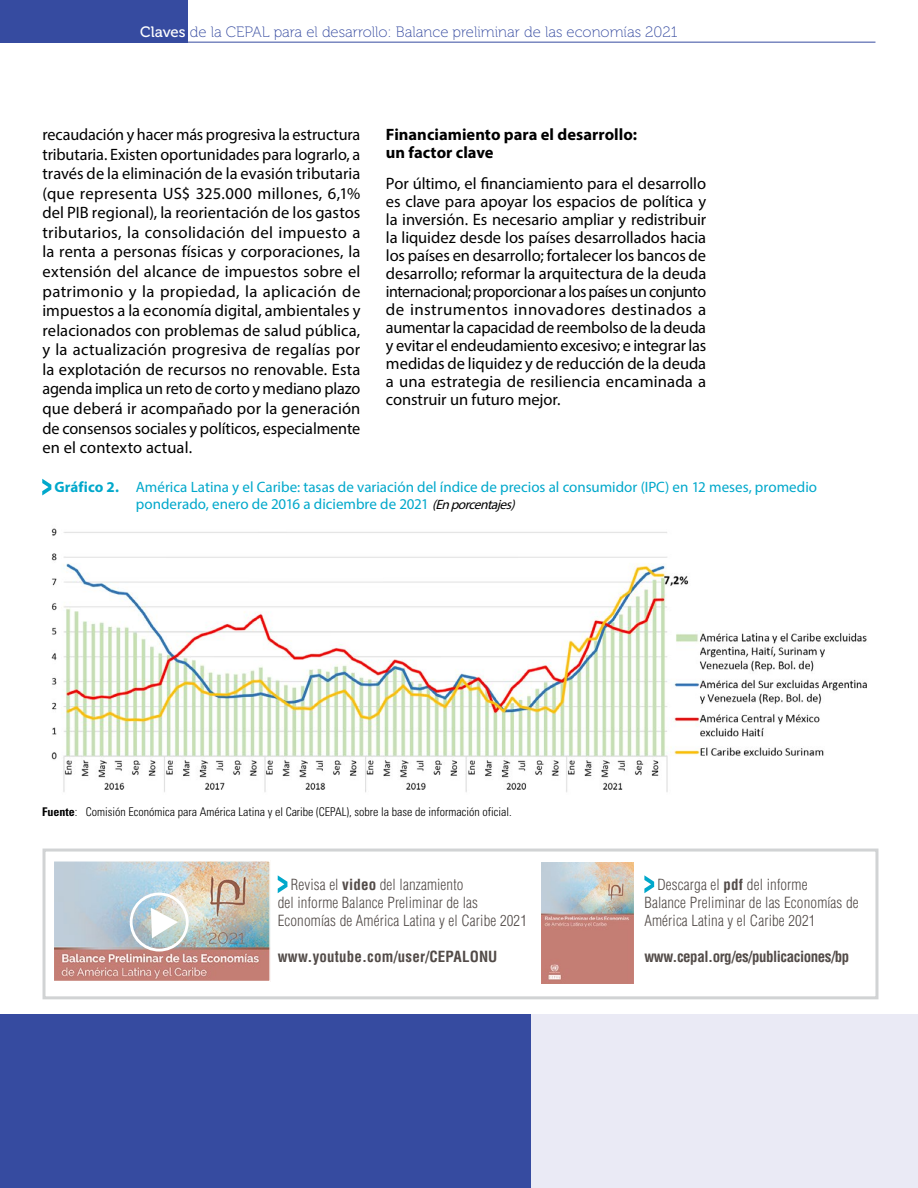
<style>
.page{position:relative;width:918px;height:1188px;background:#fff}
.page>*{position:absolute;margin:0;border:0;box-sizing:border-box;transform-origin:0 0}
.t1{font:16.5px/19.5px "Myriad Pro";color:#000;text-align:justify}
.t2{font:700 16.5px/18px "Myriad Pro";color:#000}
.t3{font:300 condensed 15px/18px "Helvetica LT Std";letter-spacing:.01em;color:#524b48}
.t4{font:15px/16.5px "Myriad Pro";color:#00a8cb}
.t5{font:15px "Museo 100";color:#364ba0}
.t6{font:700 condensed 15px "Helvetica LT Std";letter-spacing:-.03em;color:#524b48}
.t7{font:700 condensed 15px "Helvetica LT Std";letter-spacing:.01em;color:#524b48}
.t8{font:300 condensed 12px "Univers LT Std";color:#000}
.s1{font-family:"Museo 500";color:#fff}
.s2{font-weight:700}
.s3{font-style:italic;font-size:13.5px;color:#000}
</style>
<div class="page">
<div style="left:0;top:0;width:188px;height:43px;background:#364ba0"></div>
<hr style="left:186px;top:42px;width:689px;height:1px;background:#364ba0">
<div style="left:0;top:1014px;width:532px;height:174px;background:#364ba0"></div>
<div style="left:532px;top:1014px;width:386px;height:174px;background:#eaeaf5"></div>
<svg style="left:42px;top:479px;width:9px;height:16px"></svg>
<div style="left:43px;top:849px;width:835px;height:150px;border:3px solid #d1d3d4"></div>
<svg style="left:278px;top:875px;width:9px;height:18px"></svg>
<svg style="left:644px;top:875px;width:10px;height:18px"></svg>
<img style="left:542px;top:863px;width:92px;height:120px">
<img style="left:56px;top:863px;width:212px;height:116px">
<div style="left:53px;top:860px;width:218px;height:122px;border:2px solid #fff"></div>
<div style="left:130px;top:893px;width:59px;height:59px;border:3px solid #fff;border-radius:50%"></div>
<svg style="left:151px;top:908px;width:27px;height:30px"></svg>
<img style="left:51px;top:528px;width:816px;height:265px">
<p class="t5" style="left:140px;top:24px;width:539px"><span class="s1">Claves</span> de la CEPAL para el desarrollo: Balance preliminar de las economías 2021</p>
<p class="t1" style="left:42px;top:124px;width:319px">recaudación y hacer más progresiva la estructura tributaria. Existen oportunidades para lograrlo, a través de la eliminación de la evasión tributaria (que representa US$ 325.000 millones, 6,1% del PIB regional), la reorientación de los gastos tributarios, la consolidación del impuesto a la renta a personas físicas y corporaciones, la extensión del alcance de impuestos sobre el patrimonio y la propiedad, la aplicación de impuestos a la economía digital, ambientales y relacionados con problemas de salud pública, y la actualización progresiva de regalías por la explotación de recursos no renovable. Esta agenda implica un reto de corto y mediano plazo que deberá ir acompañado por la generación de consensos sociales y políticos, especialmente en el contexto actual.</p>
<p class="t2" style="left:386px;top:125px;width:253px">Financiamiento para el desarrollo: un factor clave</p>
<p class="t1" style="left:386px;top:174px;width:322px;line-height:18px">Por último, el financiamiento para el desarrollo es clave para apoyar los espacios de política y la inversión. Es necesario ampliar y redistribuir la liquidez desde los países desarrollados hacia los países en desarrollo; fortalecer los bancos de desarrollo; reformar la arquitectura de la deuda internacional; proporcionar a los países un conjunto de instrumentos innovadores destinados a aumentar la capacidad de reembolso de la deuda y evitar el endeudamiento excesivo; e integrar las medidas de liquidez y de reducción de la deuda a una estrategia de resiliencia encaminada a construir un futuro mejor.</p>
<p class="t4" style="left:136px;top:479px;width:683px;text-indent:-81px"><span class="s2">Gráfico 2.</span> América Latina y el Caribe: tasas de variación del índice de precios al consumidor (IPC) en 12 meses, promedio ponderado, enero de 2016 a diciembre de 2021 <span class="s3">(Enporcentajes)</span></p>
<p class="t8" style="left:42px;top:805px;width:471px"><span class="s2">Fuente</span>: Comisión Económica para América Latina y el Caribe (CEPAL), sobre la base de información oficial.</p>
<p class="t3" style="left:278px;top:875px;width:251px;text-indent:13px">Revisa el <span class="s2">video</span> del lanzamiento<br>del informe Balance Preliminar de las<br>Economías de América Latina y el Caribe 2021</p>
<p class="t7" style="left:278px;top:947px;width:221px">www.youtube.com/user/CEPALONU</p>
<p class="t3" style="left:644px;top:875px;width:216px;text-indent:13px">Descarga el <span class="s2">pdf</span> del informe<br>Balance Preliminar de las Economías de<br>América Latina y el Caribe 2021</p>
<p class="t6" style="left:644px;top:947px;width:207px">www.cepal.org/es/publicaciones/bp</p>
</div>
